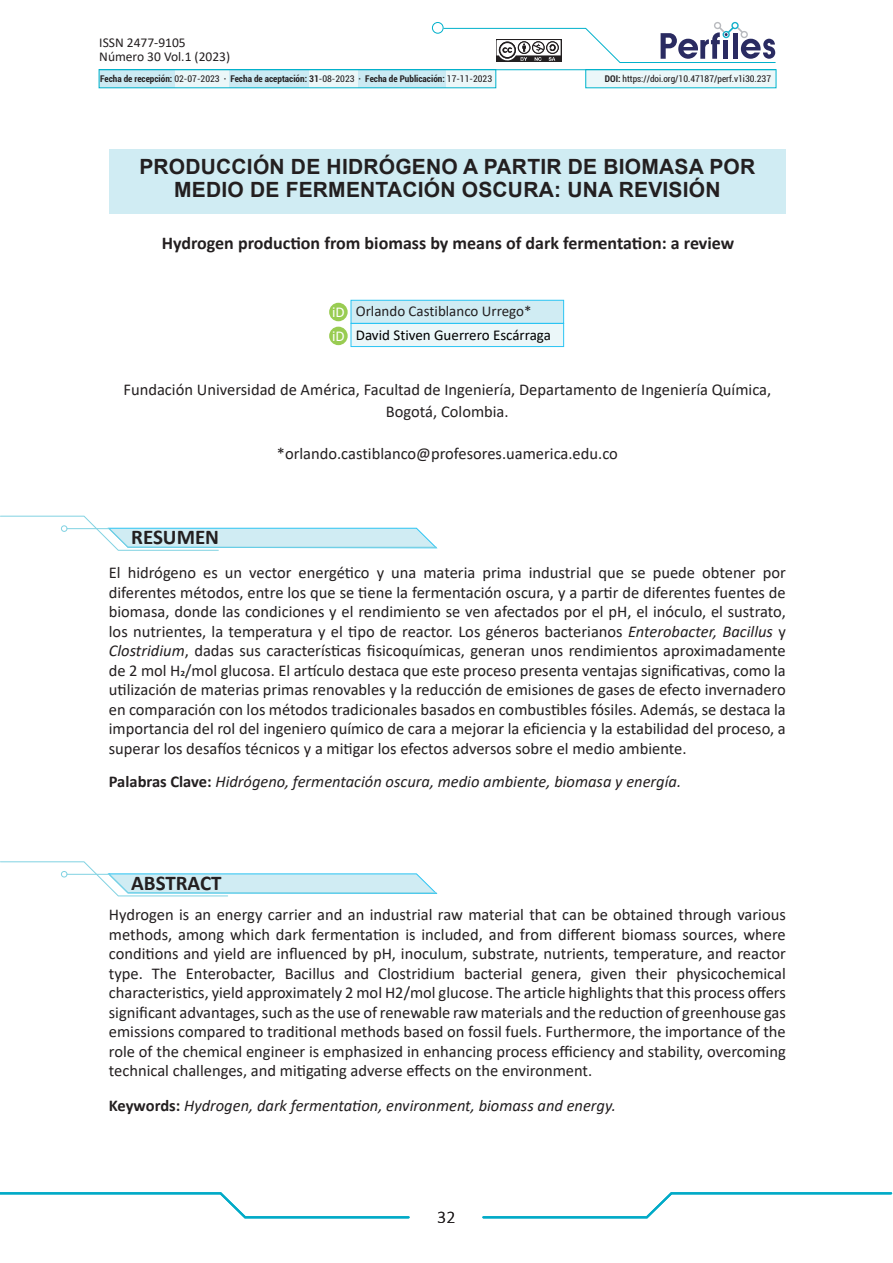
<style>
.page{position:relative;width:893px;height:1263px;background:#fff}
.page>*{position:absolute;margin:0;border:0;box-sizing:border-box;transform-origin:0 0}
.t1{font:700 21px/22.5px "Arial";letter-spacing:.01em;color:#231f20;text-align:center}
.ENCABEZADO{font:700 21px "Calibri";color:#231f20}
.t2{font:700 18px "Calibri";color:#231f20}
.t3{font:300 18px "Calibri";color:#231f20}
.t4{font:16.5px/19.5px "Calibri";color:#231f20;text-align:justify}
.t5{font:italic 16.5px "Calibri";color:#231f20}
.t6{font:15px "Calibri";color:#000}
.t7{font:15px "Calibri";color:#231f20}
.t8{font:15px "Calibri";color:#fff}
.t9{font:13.5px/14px "Calibri";color:#231f20}
.t10{font:700 condensed 9.3px "Roboto";color:#231f20}
.t11{font:condensed 9.3px "Roboto";color:#231f20}
.s1{font-weight:400}
.s2{font-weight:700}
.s3{font-style:italic}
.s4{font-weight:700;font-style:normal}
</style>
<div class="page">
<svg style="left:482px;top:1192px;width:411px;height:27px"></svg>
<svg style="left:0;top:1192px;width:410px;height:27px"></svg>
<div style="left:109px;top:149px;width:677px;height:65px;background:#d0ecf3"></div>
<svg style="left:0;top:515px;width:437px;height:36px"></svg>
<div style="left:99px;top:70px;width:397px;height:18px;background:#ebf7f9"></div>
<div style="left:229px;top:70px;width:79px;height:18px;background:#cbeaf3"></div>
<div style="left:359px;top:70px;width:87px;height:18px;background:#cbeaf3"></div>
<div style="left:99px;top:70px;width:75px;height:18px;background:#cbeaf3"></div>
<div style="left:586px;top:70px;width:190px;height:18px;background:#ebf7f9"></div>
<div style="left:432px;top:22px;width:12px;height:12px;border:1px solid #00b1cb;border-radius:50%"></div>
<svg style="left:443px;top:22px;width:333px;height:41px"></svg>
<hr style="left:99px;top:69px;width:676px;height:1px;background:#00b1cb">
<div style="left:351px;top:300px;width:213px;height:24px;background:#d0ecf3;border:1px solid #2bc4f3"></div>
<div style="left:351px;top:323px;width:213px;height:24px;background:#ebf7f9;border:1px solid #2bc4f3"></div>
<div style="left:329px;top:303px;width:19px;height:18px;background:#99cc52;border-radius:50%"></div>
<div style="left:329px;top:327px;width:19px;height:18px;background:#99cc52;border-radius:50%"></div>
<svg style="left:0;top:861px;width:437px;height:36px"></svg>
<p class="t9" style="left:99px;top:35px;width:88px">ISSN 2477-9105</p>
<p class="t9" style="left:99px;top:49px;width:132px">Número 30 Vol.1 (2023)</p>
<p class="t9" style="left:108px;top:37px;width:132px">ISSN 2477-9105<br>Número 30 Vol.1 (2023)</p>
<p class="t10" style="left:100px;top:73px;width:393px">Fecha de recepción: <span class="s1">02-07-2023</span> · Fecha de aceptación: 31<span class="s1">-08-2023</span> · Fecha de Publicación: <span class="s1">17-11-2023</span></p>
<p class="t11" style="left:605px;top:73px;width:168px"><span class="s2">DOI:</span> https://doi.org/10.47187/perf.v1i30.237</p>
<p class="t1" style="left:139px;top:156px;width:617px">PRODUCCIÓN DE HIDRÓGENO A PARTIR DE BIOMASA POR<br>MEDIO DE FERMENTACIÓN OSCURA: UNA REVISIÓN</p>
<p class="t2" style="left:162px;top:230px;width:574px">Hydrogen production from biomass by means of dark fermentation: a review</p>
<p class="t8" style="left:332px;top:301px;width:14px">iD</p>
<p class="t8" style="left:332px;top:325px;width:14px">iD</p>
<p class="t7" style="left:356px;top:301px;width:177px">Orlando Castiblanco Urrego*</p>
<p class="t6" style="left:356px;top:324px;width:197px">David Stiven Guerrero Escárraga</p>
<p class="t4" style="left:123px;top:377px;width:649px;line-height:22.5px;text-align:center">Fundación Universidad de América, Facultad de Ingeniería, Departamento de Ingeniería Química,<br>Bogotá, Colombia.</p>
<p class="t4" style="left:277px;top:444px;width:343px">*orlando.castiblanco@profesores.uamerica.edu.co</p>
<p class="ENCABEZADO" style="left:131px;top:522px;width:89px">RESUMEN</p>
<p class="t4" style="left:109px;top:562px;width:678px">El hidrógeno es un vector energético y una materia prima industrial que se puede obtener por diferentes métodos, entre los que se tiene la fermentación oscura, y a partir de diferentes fuentes de biomasa, donde las condiciones y el rendimiento se ven afectados por el pH, el inóculo, el sustrato, los nutrientes, la temperatura y el tipo de reactor. Los géneros bacterianos <span class="s3">Enterobacter, Bacillus</span> y <span class="s3">Clostridium</span>, dadas sus características fisicoquímicas, generan unos rendimientos aproximadamente de 2 mol H2/mol glucosa. El artículo destaca que este proceso presenta ventajas significativas, como la utilización de materias primas renovables y la reducción de emisiones de gases de efecto invernadero en comparación con los métodos tradicionales basados en combustibles fósiles. Además, se destaca la importancia del rol del ingeniero químico de cara a mejorar la eficiencia y la estabilidad del proceso, a superar los desafíos técnicos y a mitigar los efectos adversos sobre el medio ambiente.</p>
<p class="t5" style="left:109px;top:770px;width:574px"><span class="s4">Palabras Clave:</span> Hidrógeno, fermentación oscura, medio ambiente, biomasa y energía.</p>
<p class="ENCABEZADO" style="left:131px;top:868px;width:92px">ABSTRACT</p>
<p class="t4" style="left:109px;top:905px;width:678px">Hydrogen is an energy carrier and an industrial raw material that can be obtained through various methods, among which dark fermentation is included, and from different biomass sources, where conditions and yield are influenced by pH, inoculum, substrate, nutrients, temperature, and reactor type. The Enterobacter, Bacillus and Clostridium bacterial genera, given their physicochemical characteristics, yield approximately 2 mol H2/mol glucose. The article highlights that this process offers significant advantages, such as the use of renewable raw materials and the reduction of greenhouse gas emissions compared to traditional methods based on fossil fuels. Furthermore, the importance of the role of the chemical engineer is emphasized in enhancing process efficiency and stability, overcoming technical challenges, and mitigating adverse effects on the environment.</p>
<p class="t5" style="left:109px;top:1094px;width:508px"><span class="s4">Keywords:</span> Hydrogen, dark fermentation, environment, biomass and energy.</p>
<p class="t3" style="left:437px;top:1206px;width:20px">32</p>
</div>
